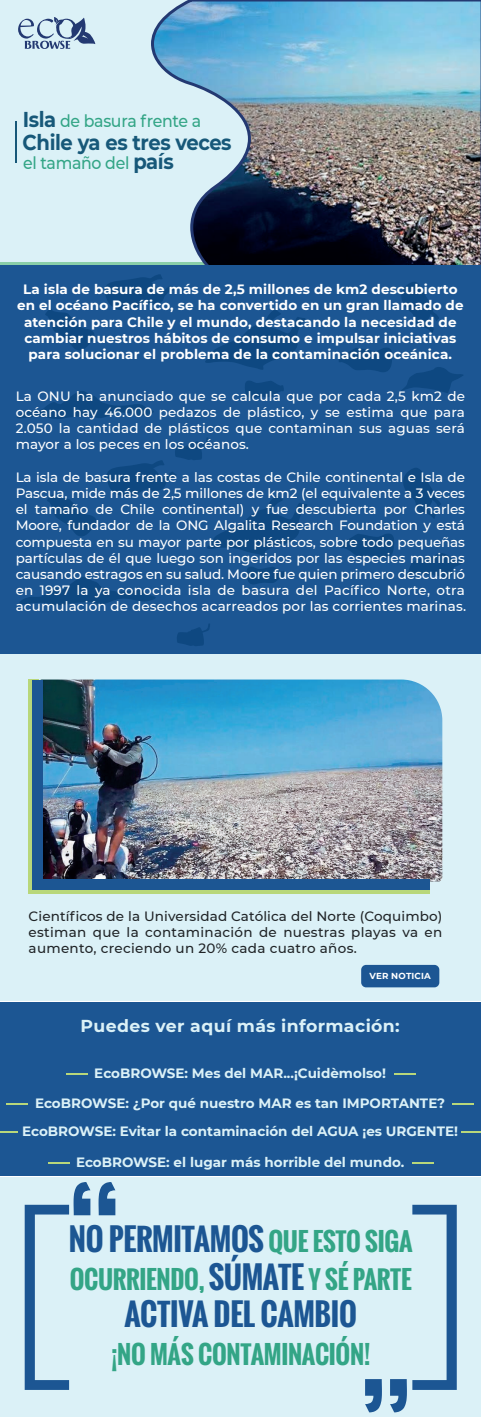
<style>
.page{position:relative;width:481px;height:1417px;background:#fff}
.page>*{position:absolute;margin:0;border:0;box-sizing:border-box;transform-origin:0 0}
.t1{font:700 30px "Oswald";letter-spacing:-.01em;color:#1c5693}
.t2{font:700 24.75px "Oswald";letter-spacing:-.01em;color:#33a586}
.t3{font:700 21.45px "Montserrat";letter-spacing:-.02em;color:#175879;scale:.91 1}
.t4{font:500 17.33px "Montserrat";letter-spacing:-.02em;color:#33a586;scale:.91 1}
.t5{font:700 17.25px "Montserrat";letter-spacing:.02em;color:#dbf1f7}
.t6{font:500 13.5px/16.2px "Montserrat";letter-spacing:.01em;color:#fff;text-align:justify}
.t7{font:700 13.5px/16.2px "Montserrat";letter-spacing:.01em;color:#fff;text-align:center}
.t8{font:700 13.5px "Montserrat";color:#dbf1f7}
.t9{font:500 13.5px/16.2px "Montserrat";letter-spacing:.02em;color:#202427;text-align:justify}
.t10{font:700 8.7px "Montserrat";letter-spacing:.02em;color:#fff}
.s1{font-weight:700;font-size:21.45px;color:#175879}
.s2{font-size:24.75px;color:#33a586}
.s3{font-size:30px;color:#1c5693}
</style>
<div class="page">
<div style="left:0;top:0;width:480px;height:331px;background:#dbf1f7"></div>
<hr style="left:16px;top:121px;width:1px;height:42px;background:#175879">
<svg style="left:0;top:262px;width:148px;height:4px"></svg>
<img style="left:151px;top:0;width:329px;height:266px">
<div style="left:0;top:266px;width:480px;height:388px;background:#1c5693"></div>
<svg style="left:105px;top:274px;width:69px;height:36px"></svg>
<svg style="left:401px;top:282px;width:38px;height:51px"></svg>
<svg style="left:17px;top:391px;width:137px;height:28px"></svg>
<svg style="left:401px;top:367px;width:62px;height:26px"></svg>
<svg style="left:205px;top:309px;width:100px;height:61px"></svg>
<svg style="left:339px;top:348px;width:53px;height:24px"></svg>
<svg style="left:245px;top:381px;width:39px;height:17px"></svg>
<svg style="left:45px;top:309px;width:49px;height:41px"></svg>
<svg style="left:403px;top:468px;width:38px;height:50px"></svg>
<svg style="left:19px;top:577px;width:137px;height:28px"></svg>
<svg style="left:403px;top:553px;width:62px;height:26px"></svg>
<svg style="left:107px;top:438px;width:200px;height:118px"></svg>
<svg style="left:341px;top:534px;width:53px;height:24px"></svg>
<svg style="left:247px;top:567px;width:39px;height:17px"></svg>
<svg style="left:47px;top:495px;width:49px;height:41px"></svg>
<svg style="left:177px;top:624px;width:33px;height:22px"></svg>
<div style="left:0;top:654px;width:480px;height:346px;background:#dbf1f7"></div>
<div style="left:0;top:1177px;width:480px;height:240px;background:#dbf1f7"></div>
<svg style="left:18px;top:17px;width:78px;height:32px"></svg>
<div style="left:0;top:1002px;width:480px;height:173px;background:#1c5693"></div>
<img style="left:43px;top:679px;width:399px;height:202px">
<div style="left:29px;top:679px;width:10px;height:206px;background:#b8d77a"></div>
<svg style="left:29px;top:885px;width:400px;height:8px;background:#91b780"></svg>
<div style="left:32px;top:679px;width:11px;height:202px;background:#1c5693"></div>
<div style="left:32px;top:879px;width:397px;height:10px;background:#1c5693"></div>
<div style="left:361px;top:965px;width:78px;height:22px;background:#1c5693;border-radius:5px"></div>
<hr style="left:66px;top:1072px;width:22px;height:2px;background:#b8d77a">
<hr style="left:394px;top:1072px;width:21px;height:2px;background:#b8d77a">
<svg style="left:0;top:1131px;width:17px;height:1px"></svg>
<svg style="left:461px;top:1131px;width:19px;height:1px"></svg>
<hr style="left:48px;top:1162px;width:22px;height:2px;background:#b8d77a">
<hr style="left:412px;top:1162px;width:22px;height:2px;background:#b8d77a">
<hr style="left:7px;top:1103px;width:21px;height:2px;background:#b8d77a">
<hr style="left:452px;top:1103px;width:21px;height:2px;background:#b8d77a">
<svg style="left:412px;top:1204px;width:44px;height:185px"></svg>
<svg style="left:365px;top:1379px;width:41px;height:33px"></svg>
<svg style="left:25px;top:1182px;width:90px;height:207px"></svg>
<p class="t4" style="left:23px;top:108px;width:197px"><span class="s1">Isla</span> de basura frente a</p>
<p class="t4" style="left:23px;top:151px;width:167px">el tamaño del <span class="s1">país</span></p>
<h3 class="t3" style="left:23px;top:126px;width:231px">Chile ya es tres veces</h3>
<p class="t7" style="left:17px;top:280px;width:448px">La isla de basura de más de 2,5 millones de km2 descubierto en el océano Pacífico, se ha convertido en un gran llamado de atención para Chile y el mundo, destacando la necesidad de cambiar nuestros hábitos de consumo e impulsar iniciativas para solucionar el problema de la contaminación oceánica.</p>
<p class="t6" style="left:16px;top:387px;width:450px">La ONU ha anunciado que se calcula que por cada 2,5 km2 de océano hay 46.000 pedazos de plástico, y se estima que para 2.050 la cantidad de plásticos que contaminan sus aguas será mayor a los peces en los océanos.</p>
<p class="t6" style="left:16px;top:468px;width:451px">La isla de basura frente a las costas de Chile continental e Isla de Pascua, mide más de 2,5 millones de km2 (el equivalente a 3 veces el tamaño de Chile continental) y fue descubierta por Charles Moore, fundador de la ONG Algalita Research Foundation y está compuesta en su mayor parte por plásticos, sobre todo pequeñas partículas de él que luego son ingeridos por las especies marinas causando estragos en su salud. Moore fue quien primero descubrió en 1997 la ya conocida isla de basura del Pacífico Norte, otra acumulación de desechos acarreados por las corrientes marinas.</p>
<p class="t9" style="left:29px;top:907px;width:415px">Científicos de la Universidad Católica del Norte (Coquimbo) estiman que la contaminación de nuestras playas va en aumento, creciendo un 20% cada cuatro años.</p>
<p class="t10" style="left:369px;top:969px;width:63px">VER NOTICIA</p>
<p class="t5" style="left:80px;top:1013px;width:320px">Puedes ver aquí más información:</p>
<p class="t8" style="left:94px;top:1063px;width:293px">EcoBROWSE: Mes del MAR...¡Cuidèmolso!</p>
<p class="t8" style="left:35px;top:1093px;width:411px">EcoBROWSE: ¿Por qué nuestro MAR es tan IMPORTANTE?</p>
<p class="t8" style="left:22px;top:1121px;width:437px">EcoBROWSE: Evitar la contaminación del AGUA ¡es URGENTE!</p>
<p class="t8" style="left:76px;top:1152px;width:329px">EcoBROWSE: el lugar más horrible del mundo.</p>
<h1 class="t1" style="left:69px;top:1216px;width:345px">NO PERMITAMOS <span class="s2">QUE ESTO SIGA</span></h1>
<h2 class="t2" style="left:70px;top:1260px;width:343px">OCURRIENDO, <span class="s3">SÚMATE</span> Y SÉ PARTE</h2>
<h1 class="t1" style="left:124px;top:1291px;width:234px">ACTIVA DEL CAMBIO</h1>
<h2 class="t2" style="left:111px;top:1335px;width:260px">¡NO MÁS CONTAMINACIÓN!</h2>
</div>
